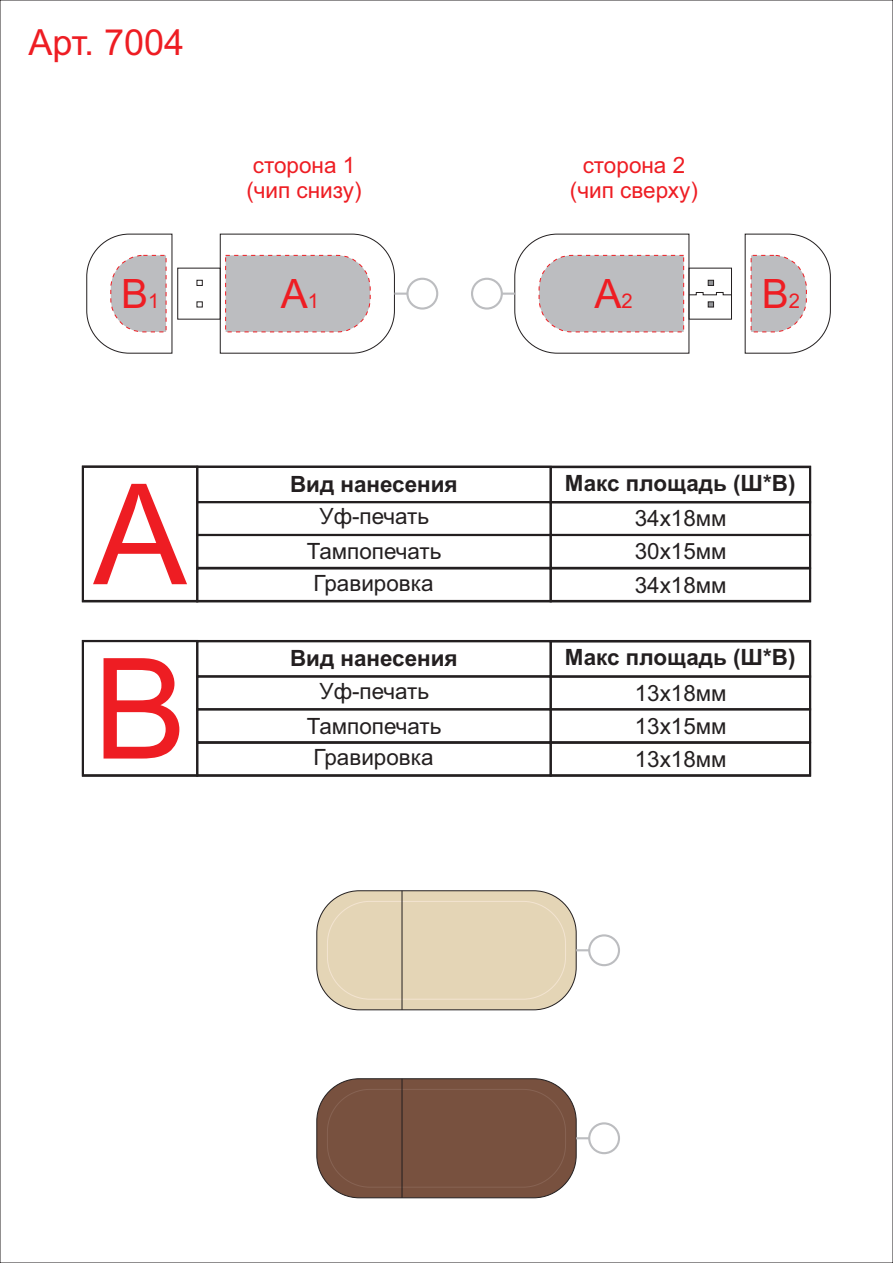
<style>
.page{position:relative;width:893px;height:1263px;background:#fff}
.page>*{position:absolute;margin:0;border:0;box-sizing:border-box;transform-origin:0 0}
.t1{font:140.1px "Arial";color:#ee1d23}
.t2{font:40.5px "Arial";color:#ee1d23}
.t3{font:36px "Arial";color:#ee1d23}
.t4{font:22.5px/25.2px "Arial";color:#ee1d23}
.t5{font:22.35px "Arial";color:#231f20}
.t6{font:700 22.35px "Arial";color:#231f20}
.s1{font-size:20.25px}
</style>
<div class="page">
<div style="left:316px;top:890px;width:261px;height:120px;background:#e4d5b6;border:1px solid #231f20;border-radius:43px"></div>
<div style="left:588px;top:934px;width:32px;height:32px;border:2px solid #bcbdc0;border-radius:50%"></div>
<svg style="left:576px;top:949px;width:13px;height:2px"></svg>
<div style="left:327px;top:901px;width:239px;height:98px;border:1px solid #f3e4d1;border-radius:43px"></div>
<hr style="left:402px;top:891px;width:1px;height:119px;background:#231f20">
<div style="left:316px;top:1078px;width:261px;height:120px;background:#78513f;border:1px solid #231f20;border-radius:43px"></div>
<div style="left:588px;top:1122px;width:32px;height:32px;border:2px solid #bcbdc0;border-radius:50%"></div>
<svg style="left:576px;top:1137px;width:13px;height:2px"></svg>
<div style="left:327px;top:1089px;width:239px;height:98px;border:1px solid #876353;border-radius:43px"></div>
<hr style="left:402px;top:1079px;width:1px;height:119px;background:#231f20">
<div style="left:406px;top:278px;width:32px;height:32px;border:2px solid #bcbdc0;border-radius:50%"></div>
<svg style="left:219px;top:233px;width:188px;height:121px"></svg>
<svg style="left:86px;top:233px;width:87px;height:121px"></svg>
<div style="left:471px;top:278px;width:32px;height:32px;border:2px solid #bcbdc0;border-radius:50%"></div>
<div style="left:196px;top:466px;width:356px;height:37px;border:2px solid #231f20"></div>
<div style="left:196px;top:501px;width:356px;height:35px;border:2px solid #231f20"></div>
<div style="left:196px;top:567px;width:356px;height:35px;border:2px solid #231f20"></div>
<div style="left:550px;top:501px;width:261px;height:35px;border:2px solid #231f20"></div>
<div style="left:550px;top:466px;width:261px;height:37px;border:2px solid #231f20"></div>
<div style="left:550px;top:567px;width:261px;height:35px;border:2px solid #231f20"></div>
<div style="left:82px;top:466px;width:116px;height:136px;border:2px solid #231f20"></div>
<div style="left:196px;top:534px;width:356px;height:35px;border:2px solid #231f20"></div>
<div style="left:550px;top:534px;width:261px;height:35px;border:2px solid #231f20"></div>
<svg style="left:744px;top:233px;width:87px;height:121px"></svg>
<div style="left:196px;top:640px;width:356px;height:37px;border:2px solid #231f20"></div>
<div style="left:196px;top:675px;width:356px;height:35px;border:2px solid #231f20"></div>
<div style="left:196px;top:742px;width:356px;height:35px;border:2px solid #231f20"></div>
<div style="left:550px;top:675px;width:261px;height:35px;border:2px solid #231f20"></div>
<div style="left:550px;top:640px;width:261px;height:38px;border:2px solid #231f20"></div>
<div style="left:550px;top:742px;width:261px;height:35px;border:2px solid #231f20"></div>
<div style="left:82px;top:640px;width:116px;height:137px;border:2px solid #231f20"></div>
<div style="left:196px;top:708px;width:356px;height:35px;border:2px solid #231f20"></div>
<div style="left:550px;top:708px;width:261px;height:35px;border:2px solid #231f20"></div>
<div style="left:177px;top:268px;width:44px;height:52px;border:1px solid #231f20"></div>
<svg style="left:197px;top:302px;width:5px;height:5px"></svg>
<svg style="left:197px;top:280px;width:5px;height:6px"></svg>
<svg style="left:502px;top:233px;width:230px;height:121px"></svg>
<h3 class="t3" style="left:28px;top:29px;width:157px">Арт. 7004</h3>
<p class="t4" style="left:246px;top:154px;width:117px">сторона 1 (чип снизу)</p>
<p class="t4" style="left:570px;top:154px;width:129px;text-align:center">сторона 2 (чип сверху)</p>
<h2 class="t2" style="left:121px;top:279px;width:40px">B<span class="s1">1</span></h2>
<h2 class="t2" style="left:281px;top:279px;width:40px">A<span class="s1">1</span></h2>
<h2 class="t2" style="left:595px;top:279px;width:40px">A<span class="s1">2</span></h2>
<h2 class="t2" style="left:762px;top:279px;width:40px">B<span class="s1">2</span></h2>
<h1 class="t1" style="left:93px;top:482px;width:95px">A</h1>
<p class="t6" style="left:290px;top:475px;width:169px">Вид нанесения</p>
<p class="t6" style="left:565px;top:474px;width:232px">Макс площадь (Ш*В)</p>
<p class="t5" style="left:319px;top:508px;width:111px">Уф-печать</p>
<p class="t5" style="left:635px;top:510px;width:93px">34х18мм</p>
<p class="t5" style="left:307px;top:543px;width:136px">Тампопечать</p>
<p class="t5" style="left:635px;top:543px;width:93px">30х15мм</p>
<p class="t5" style="left:314px;top:574px;width:121px">Гравировка</p>
<p class="t5" style="left:635px;top:577px;width:93px">34х18мм</p>
<h1 class="t1" style="left:93px;top:656px;width:95px">B</h1>
<p class="t6" style="left:290px;top:650px;width:169px">Вид нанесения</p>
<p class="t6" style="left:565px;top:648px;width:232px">Макс площадь (Ш*В)</p>
<p class="t5" style="left:319px;top:682px;width:111px">Уф-печать</p>
<p class="t5" style="left:635px;top:684px;width:93px">13х18мм</p>
<p class="t5" style="left:307px;top:717px;width:136px">Тампопечать</p>
<p class="t5" style="left:635px;top:717px;width:93px">13х15мм</p>
<p class="t5" style="left:314px;top:749px;width:121px">Гравировка</p>
<p class="t5" style="left:635px;top:751px;width:93px">13х18мм</p>
</div>
